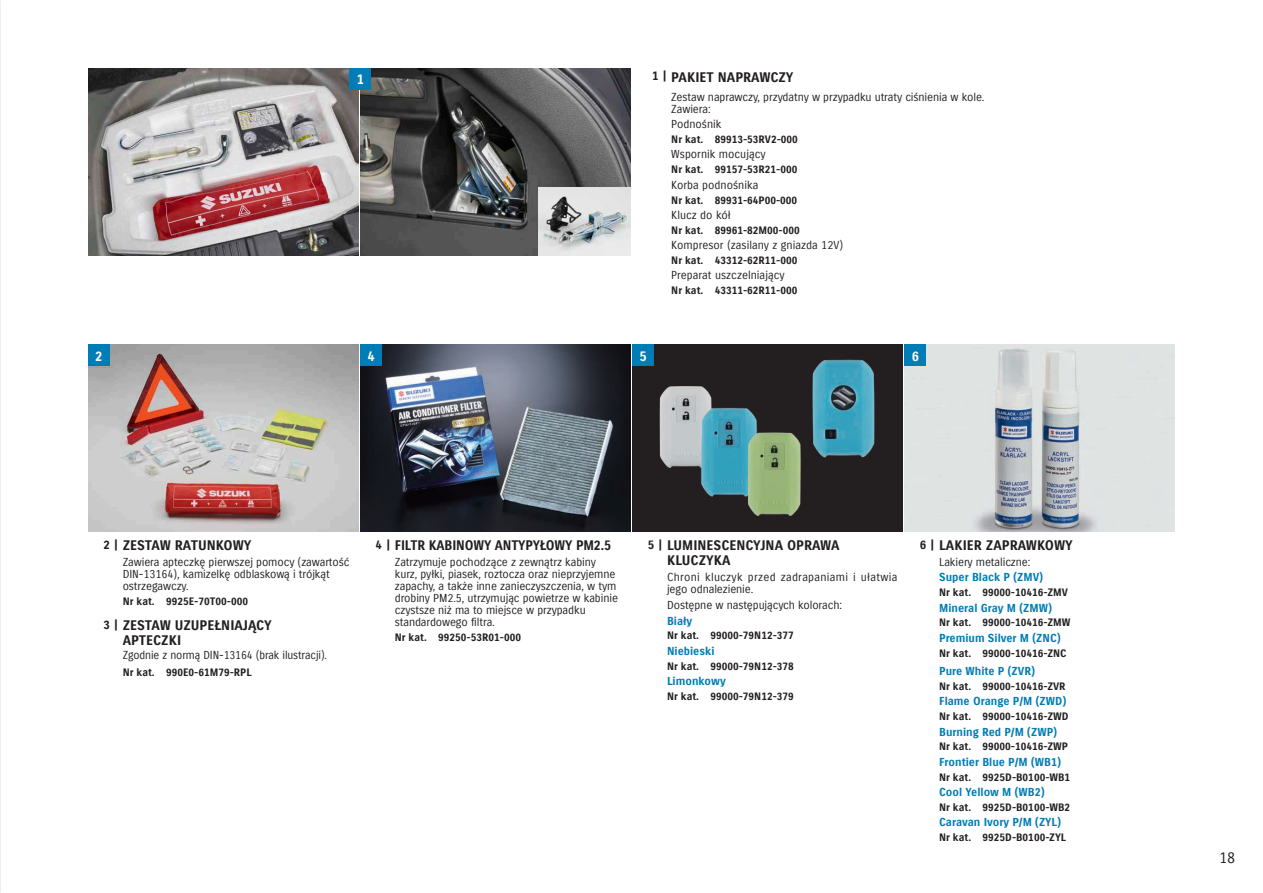
<style>
.page{position:relative;width:1263px;height:893px;background:#fff}
.page>*{position:absolute;margin:0;border:0;box-sizing:border-box;transform-origin:0 0}
.t1{font:15px "Suzuki PRO Regular";color:#231f20}
.Artikel_Name{font:13.5px "Suzuki PRO Bold";color:#231f20}
.Artikel_Name-2{font:13.5px "Suzuki PRO Bold";color:#231f20;scale:.96 1}
.Artikel_Name-3{font:13.5px "Suzuki PRO Bold";color:#fff}
.Artikel_Name-4{font:12px "Suzuki PRO Bold";color:#231f20}
.Artikel_Name-5{font:11.25px/12px "Suzuki PRO Regular";letter-spacing:-.01em;color:#231f20}
.Artikel_Name-6{font:11.25px "Suzuki PRO Bold";color:#007cb6}
.Artikel_Name-7{font:11.25px/12px "Suzuki PRO Regular";letter-spacing:.025em;color:#231f20}
.Artikel_Nummer{font:10.5px "Suzuki PRO Bold";color:#231f20}
</style>
<div class="page">
<img style="left:360px;top:345px;width:270px;height:187px">
<img style="left:88px;top:345px;width:270px;height:187px">
<div style="left:360px;top:345px;width:22px;height:21px;background:#007cb6"></div>
<div style="left:88px;top:345px;width:21px;height:21px;background:#007cb6"></div>
<img style="left:905px;top:345px;width:270px;height:187px">
<div style="left:632px;top:345px;width:270px;height:187px;background:#231f20"></div>
<div style="left:905px;top:345px;width:21px;height:21px;background:#007cb6"></div>
<div style="left:632px;top:345px;width:22px;height:21px;background:#007cb6"></div>
<img style="left:0;top:0;width:1px;height:893px">
<img style="left:659px;top:386px;width:53px;height:82px">
<img style="left:698px;top:404px;width:59px;height:93px">
<img style="left:742px;top:428px;width:59px;height:88px">
<img style="left:812px;top:359px;width:63px;height:99px">
<img style="left:360px;top:68px;width:270px;height:187px">
<img style="left:538px;top:187px;width:92px;height:68px">
<img style="left:88px;top:68px;width:270px;height:187px">
<div style="left:350px;top:68px;width:21px;height:21px;background:#007cb6"></div>
<p class="Artikel_Name-3" style="left:357px;top:71px;width:9px">1</p>
<p class="Artikel_Name-4" style="left:652px;top:69px;width:16px">1 |</p>
<p class="Artikel_Name" style="left:671px;top:69px;width:124px">PAKIET NAPRAWCZY</p>
<p class="Artikel_Name-5" style="left:671px;top:91px;width:315px">Zestaw naprawczy, przydatny w przypadku utraty ciśnienia w kole.<br>Zawiera:</p>
<p class="Artikel_Name-5" style="left:671px;top:118px;width:52px">Podnośnik</p>
<p class="Artikel_Nummer" style="left:671px;top:133px;width:33px">Nr kat.</p>
<p class="Artikel_Nummer" style="left:715px;top:133px;width:85px">89913-53RV2-000</p>
<p class="Artikel_Name-5" style="left:671px;top:149px;width:96px">Wspornik mocujący</p>
<p class="Artikel_Nummer" style="left:671px;top:163px;width:33px">Nr kat.</p>
<p class="Artikel_Nummer" style="left:715px;top:163px;width:84px">99157-53R21-000</p>
<p class="Artikel_Name-5" style="left:671px;top:179px;width:89px">Korba podnośnika</p>
<p class="Artikel_Nummer" style="left:671px;top:193px;width:33px">Nr kat.</p>
<p class="Artikel_Nummer" style="left:715px;top:193px;width:84px">89931-64P00-000</p>
<p class="Artikel_Name-5" style="left:671px;top:209px;width:61px">Klucz do kół</p>
<p class="Artikel_Nummer" style="left:671px;top:224px;width:33px">Nr kat.</p>
<p class="Artikel_Nummer" style="left:715px;top:224px;width:87px">89961-82M00-000</p>
<p class="Artikel_Name-5" style="left:671px;top:239px;width:173px">Kompresor (zasilany z gniazda 12V)</p>
<p class="Artikel_Nummer" style="left:671px;top:254px;width:33px">Nr kat.</p>
<p class="Artikel_Nummer" style="left:715px;top:254px;width:84px">43312-62R11-000</p>
<p class="Artikel_Name-5" style="left:671px;top:270px;width:115px">Preparat uszczelniający</p>
<p class="Artikel_Nummer" style="left:671px;top:284px;width:33px">Nr kat.</p>
<p class="Artikel_Nummer" style="left:715px;top:284px;width:84px">43311-62R11-000</p>
<p class="Artikel_Name-3" style="left:95px;top:348px;width:9px">2</p>
<p class="Artikel_Name-3" style="left:367px;top:348px;width:9px">4</p>
<p class="Artikel_Name-3" style="left:639px;top:348px;width:9px">5</p>
<p class="Artikel_Name-3" style="left:912px;top:348px;width:9px">6</p>
<p class="Artikel_Name-4" style="left:103px;top:537px;width:16px">2 |</p>
<p class="Artikel_Name" style="left:123px;top:537px;width:130px">ZESTAW RATUNKOWY</p>
<p class="Artikel_Name-5" style="left:123px;top:556px;width:228px">Zawiera apteczkę pierwszej pomocy (zawartość<br>DIN-13164), kamizelkę odblaskową i trójkąt ostrzegawczy.</p>
<p class="Artikel_Nummer" style="left:123px;top:595px;width:33px">Nr kat.</p>
<p class="Artikel_Nummer" style="left:166px;top:595px;width:83px">9925E-70T00-000</p>
<p class="Artikel_Name-4" style="left:103px;top:618px;width:16px">3 |</p>
<p class="Artikel_Name" style="left:123px;top:617px;width:150px">ZESTAW UZUPEŁNIAJĄCY</p>
<p class="Artikel_Name" style="left:123px;top:632px;width:60px">APTECZKI</p>
<p class="Artikel_Name-5" style="left:123px;top:649px;width:206px">Zgodnie z normą DIN-13164 (brak ilustracji).</p>
<p class="Artikel_Nummer" style="left:123px;top:666px;width:33px">Nr kat.</p>
<p class="Artikel_Nummer" style="left:166px;top:666px;width:87px">990E0-61M79-RPL</p>
<p class="Artikel_Name-4" style="left:376px;top:537px;width:16px">4 |</p>
<p class="Artikel_Name-2" style="left:395px;top:537px;width:227px">FILTR KABINOWY ANTYPYŁOWY PM2.5</p>
<p class="Artikel_Name-5" style="left:395px;top:556px;width:225px">Zatrzymuje pochodzące z zewnątrz kabiny kurz, pyłki, piasek, roztocza oraz nieprzyjemne zapachy, a także inne zanieczyszczenia, w tym drobiny PM2.5, utrzymując powietrze w kabinie czystsze niż ma to miejsce w przypadku standardowego filtra.</p>
<p class="Artikel_Nummer" style="left:395px;top:631px;width:33px">Nr kat.</p>
<p class="Artikel_Nummer" style="left:438px;top:631px;width:84px">99250-53R01-000</p>
<p class="Artikel_Name-4" style="left:648px;top:537px;width:16px">5 |</p>
<p class="Artikel_Name" style="left:667px;top:537px;width:174px">LUMINESCENCYJNA OPRAWA</p>
<p class="Artikel_Name" style="left:667px;top:552px;width:65px">KLUCZYKA</p>
<p class="Artikel_Name-7" style="left:667px;top:571px;width:232px">Chroni kluczyk przed zadrapaniami i ułatwia jego odnalezienie.</p>
<p class="Artikel_Name-5" style="left:667px;top:599px;width:177px">Dostępne w następujących kolorach:</p>
<p class="Artikel_Name-6" style="left:667px;top:614px;width:27px">Biały</p>
<p class="Artikel_Nummer" style="left:667px;top:629px;width:33px">Nr kat.</p>
<p class="Artikel_Nummer" style="left:710px;top:629px;width:85px">99000-79N12-377</p>
<p class="Artikel_Name-6" style="left:667px;top:644px;width:49px">Niebieski</p>
<p class="Artikel_Nummer" style="left:667px;top:660px;width:33px">Nr kat.</p>
<p class="Artikel_Nummer" style="left:710px;top:660px;width:85px">99000-79N12-378</p>
<p class="Artikel_Name-6" style="left:667px;top:674px;width:60px">Limonkowy</p>
<p class="Artikel_Nummer" style="left:667px;top:690px;width:33px">Nr kat.</p>
<p class="Artikel_Nummer" style="left:710px;top:690px;width:85px">99000-79N12-379</p>
<p class="Artikel_Name-4" style="left:920px;top:537px;width:16px">6 |</p>
<p class="Artikel_Name" style="left:939px;top:537px;width:135px">LAKIER ZAPRAWKOWY</p>
<p class="Artikel_Name-5" style="left:939px;top:556px;width:93px">Lakiery metaliczne:</p>
<p class="Artikel_Name-6" style="left:939px;top:570px;width:105px">Super Black P (ZMV)</p>
<p class="Artikel_Nummer" style="left:939px;top:586px;width:33px">Nr kat.</p>
<p class="Artikel_Nummer" style="left:982px;top:586px;width:87px">99000-10416-ZMV</p>
<p class="Artikel_Name-6" style="left:939px;top:601px;width:114px">Mineral Gray M (ZMW)</p>
<p class="Artikel_Nummer" style="left:939px;top:616px;width:33px">Nr kat.</p>
<p class="Artikel_Nummer" style="left:982px;top:616px;width:89px">99000-10416-ZMW</p>
<p class="Artikel_Name-6" style="left:939px;top:631px;width:123px">Premium Silver M (ZNC)</p>
<p class="Artikel_Nummer" style="left:939px;top:647px;width:33px">Nr kat.</p>
<p class="Artikel_Nummer" style="left:982px;top:647px;width:85px">99000-10416-ZNC</p>
<p class="Artikel_Name-6" style="left:939px;top:664px;width:97px">Pure White P (ZVR)</p>
<p class="Artikel_Nummer" style="left:939px;top:680px;width:33px">Nr kat.</p>
<p class="Artikel_Nummer" style="left:982px;top:680px;width:85px">99000-10416-ZVR</p>
<p class="Artikel_Name-6" style="left:939px;top:694px;width:129px">Flame Orange P/M (ZWD)</p>
<p class="Artikel_Nummer" style="left:939px;top:710px;width:33px">Nr kat.</p>
<p class="Artikel_Nummer" style="left:982px;top:710px;width:88px">99000-10416-ZWD</p>
<p class="Artikel_Name-6" style="left:939px;top:725px;width:119px">Burning Red P/M (ZWP)</p>
<p class="Artikel_Nummer" style="left:939px;top:740px;width:33px">Nr kat.</p>
<p class="Artikel_Nummer" style="left:982px;top:740px;width:87px">99000-10416-ZWP</p>
<p class="Artikel_Name-6" style="left:939px;top:755px;width:123px">Frontier Blue P/M (WB1)</p>
<p class="Artikel_Nummer" style="left:939px;top:771px;width:33px">Nr kat.</p>
<p class="Artikel_Nummer" style="left:982px;top:771px;width:89px">9925D-B0100-WB1</p>
<p class="Artikel_Name-6" style="left:939px;top:785px;width:107px">Cool Yellow M (WB2)</p>
<p class="Artikel_Nummer" style="left:939px;top:801px;width:33px">Nr kat.</p>
<p class="Artikel_Nummer" style="left:982px;top:801px;width:89px">9925D-B0100-WB2</p>
<p class="Artikel_Name-6" style="left:939px;top:815px;width:123px">Caravan Ivory P/M (ZYL)</p>
<p class="Artikel_Nummer" style="left:939px;top:831px;width:33px">Nr kat.</p>
<p class="Artikel_Nummer" style="left:982px;top:831px;width:85px">9925D-B0100-ZYL</p>
<h1 class="t1" style="left:1219px;top:849px;width:18px">18</h1>
</div>
